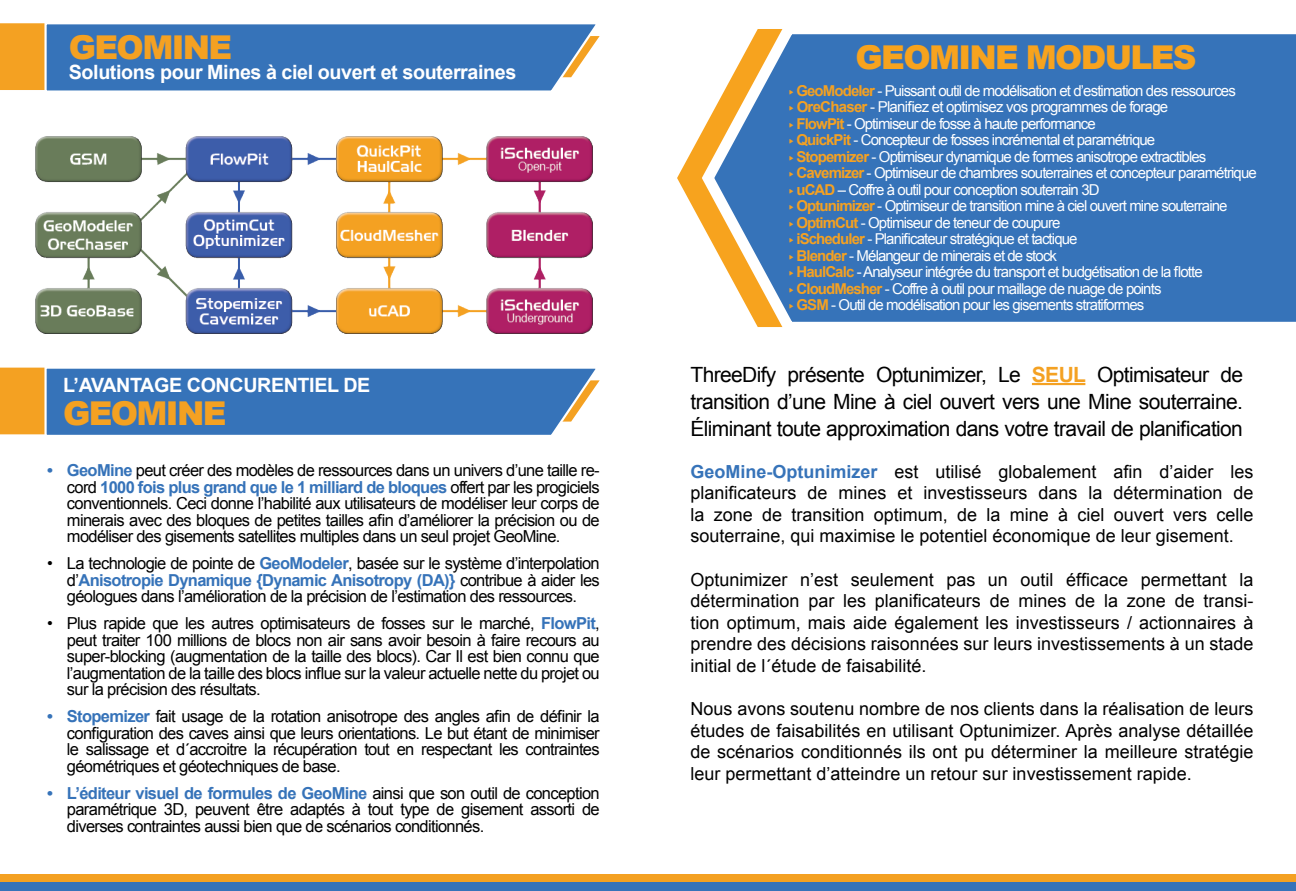
<style>
.page{position:relative;width:1296px;height:891px;background:#fff}
.page>*{position:absolute;margin:0;border:0;box-sizing:border-box;transform-origin:0 0}
.t1{font:900 32.85px "Arial";letter-spacing:-.05em;color:#f7a31e}
.t2{font:900 32.85px "Arial";letter-spacing:-.05em;color:#f4a122}
.t3{font:21px/27px "Arial";letter-spacing:-.03em;color:#000;text-align:justify}
.t4{font:700 19.65px "Arial";letter-spacing:-.02em;color:#fff}
.t5{font:18px/21.6px "Arial";color:#000;text-align:justify}
.t6{font:16.5px/16.5px "Arial";letter-spacing:-.04em;color:#000;text-align:justify}
.t7{font:15px/16.5px "Arial";letter-spacing:-.06em;color:#fff}
.s1{font-weight:700;color:#3673b9}
.s2{font-family:"Entypo";color:#f4a122}
.s3{font-weight:700;color:#f4a122}
</style>
<div class="page">
<svg style="left:0;top:367px;width:600px;height:68px;background:#527eae"></svg>
<svg style="left:0;top:23px;width:600px;height:68px;background:#527eae"></svg>
<svg style="left:696px;top:29px;width:600px;height:298px;background:#4f81b9"></svg>
<div style="left:0;top:874px;width:1296px;height:17px;background:#f4a122"></div>
<div style="left:0;top:882px;width:1296px;height:9px;background:#3673b9"></div>
<hr style="left:1032px;top:383px;width:53px;height:2px;background:#f4a122">
<img style="left:36px;top:136px;width:556px;height:198px">
<h1 class="t2" style="left:69px;top:23px;width:165px">GEOMINE</h1>
<p class="t4" style="left:69px;top:60px;width:449px">Solutions pour Mines à ciel ouvert et souterraines</p>
<p class="t4" style="left:63px;top:372px;width:30px">L’AVA</p>
<p class="t4" style="left:116px;top:372px;width:128px">NTAGE CONCUR</p>
<p class="t4" style="left:271px;top:372px;width:101px">ENTIEL DE</p>
<h1 class="t2" style="left:63px;top:389px;width:165px">GEOMINE</h1>
<p class="t6" style="left:67px;top:463px;width:534px;text-indent:-20px"><span class="s1">• GeoMine</span> peut créer des modèles de ressources dans un univers d’une taille re&shy;cord <span class="s1">1000 fois plus grand que le 1 milliard de bloques</span> offert par les progiciels conventionnels. Ceci donne l’habilité aux utilisateurs de modéliser leur corps de minerais avec des bloques de petites tailles afin d’améliorer la précision ou de modéliser des gisements satellites multiples dans un seul projet GeoMine.</p>
<p class="t6" style="left:67px;top:556px;width:534px;text-indent:-20px">• La technologie de pointe de <span class="s1">GeoModeler</span>, basée sur le système d’interpolation d’<span class="s1">Anisotropie Dynamique {Dynamic Anisotropy (DA)}</span> contribue à aider les géologues dans l’amélioration de la précision de l’estimation des ressources.</p>
<p class="t6" style="left:67px;top:616px;width:534px;text-indent:-20px">• Plus rapide que les autres optimisateurs de fosses sur le marché, <span class="s1">FlowPit</span>, peut traiter 100 millions de blocs non air sans avoir besoin à faire recours au super-blocking (augmentation de la taille des blocs). Car Il est bien connu que l’augmentation de la taille des blocs influe sur la valeur actuelle nette du projet ou sur la précision des résultats.</p>
<p class="t6" style="left:67px;top:709px;width:534px;text-indent:-20px"><span class="s1">• Stopemizer</span> fait usage de la rotation anisotrope des angles afin de définir la configuration des caves ainsi que leurs orientations. Le but étant de minimiser le salissage et d´accroitre la récupération tout en respectant les contraintes géométriques et géotechniques de base.</p>
<p class="t6" style="left:67px;top:785px;width:534px;text-indent:-20px"><span class="s1">• L’éditeur visuel de formules de GeoMine</span> ainsi que son outil de conception paramétrique 3D, peuvent être adaptés à tout type de gisement assorti de diverses contraintes aussi bien que de scénarios conditionnés.</p>
<h1 class="t1" style="left:856px;top:34px;width:343px">GEOMINE MODULES</h1>
<p class="t7" style="left:789px;top:82px;width:469px"><span class="s2">{</span> <span class="s3">GeoModeler</span> - Puissant outil de modélisation et d’estimation des ressources<br><span class="s2">{</span> <span class="s3">OreChaser</span> - Planifiez et optimisez vos programmes de forage<br><span class="s2">{</span> <span class="s3">FlowPit</span> - Optimiseur de fosse à haute performance<br><span class="s2">{</span> <span class="s3">QuickPit</span> - Concepteur de fosses incrémental et paramétrique<br><span class="s2">{</span> <span class="s3">Stopemizer</span> - Optimiseur dynamique de formes anisotrope extractibles<br><span class="s2">{</span> <span class="s3">Cavemizer</span> - Optimiseur de chambres souterraines et concepteur paramétrique <span class="s2">{</span> <span class="s3">uCAD</span> – Coffre à outil pour conception souterrain 3D<br><span class="s2">{</span> <span class="s3">Optunimizer</span> - Optimiseur de transition mine à ciel ouvert mine souterraine<br><span class="s2">{</span> <span class="s3">OptimCut</span> - Optimiseur de teneur de coupure<br><span class="s2">{</span> <span class="s3">iScheduler</span> - Planificateur stratégique et tactique<br><span class="s2">{</span> <span class="s3">Blender</span> - Mélangeur de minerais et de stock<br><span class="s2">{</span> <span class="s3">HaulCalc</span> - Analyseur intégrée du transport et budgétisation de la flotte<br><span class="s2">{</span> <span class="s3">CloudMesher</span> - Coffre à outil pour maillage de nuage de points<br><span class="s2">{</span> <span class="s3">GSM</span> - Outil de modélisation pour les gisements stratiformes</p>
<p class="t3" style="left:691px;top:361px;width:554px">ThreeDify présente Optunimizer, Le <span class="s3">SEUL</span> Optimisateur de transition d’une Mine à ciel ouvert vers une Mine souterraine.<br>Éliminant toute approximation dans votre travail de planification</p>
<p class="t5" style="left:691px;top:461px;width:564px"><span class="s1">GeoMine-Optunimizer</span> est utilisé globalement afin d’aider les planificateurs de mines et investisseurs dans la détermination de la zone de transition optimum, de la mine à ciel ouvert vers celle souterraine, qui maximise le potentiel économique de leur gisement.</p>
<p class="t5" style="left:691px;top:569px;width:564px">Optunimizer n’est seulement pas un outil éfficace permettant la détermination par les planificateurs de mines de la zone de transi&shy;tion optimum, mais aide également les investisseurs / actionnaires à prendre des décisions raisonnées sur leurs investissements à un stade initial de l´étude de faisabilité.</p>
<p class="t5" style="left:691px;top:698px;width:564px">Nous avons soutenu nombre de nos clients dans la réalisation de leurs études de faisabilités en utilisant Optunimizer. Après analyse détaillée de scénarios conditionnés ils ont pu déterminer la meilleure stratégie leur permettant d’atteindre un retour sur investissement rapide.</p>
</div>
